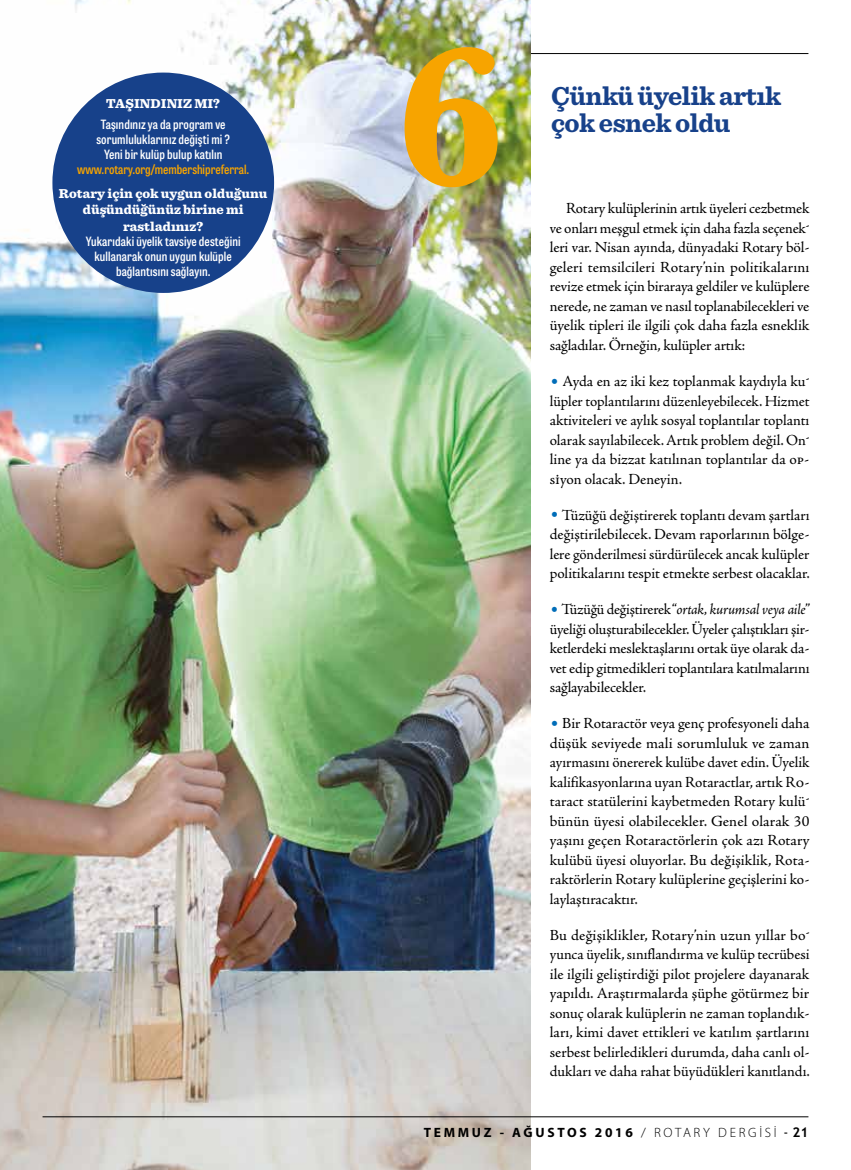
<style>
.page{position:relative;width:851px;height:1170px;background:#fff}
.page>*{position:absolute;margin:0;border:0;box-sizing:border-box;transform-origin:0 0}
.t1{font:700 204px "Baskerville";color:#f7a400}
.t2{font:700 27px "Sentinel";letter-spacing:-.02em;color:#17418a}
.t3{font:15.45px/19.5px "Adobe Jenson Pro";letter-spacing:-.005em;color:#000;text-align:justify}
.t4{font:900 13.5px/16.5px "Sentinel";color:#fff;text-align:center}
.t5{font:700 13.5px "Myriad Pro";letter-spacing:.2em;color:#000}
.t6{font:600 12.75px/15px "Tablet Gothic Condensed";letter-spacing:.01em;color:#fff;text-align:center}
.t7{font:600 12.75px "Tablet Gothic Condensed";color:#f7a400}
.s1{font-family:"Sentinel";font-size:21px;color:#006db8}
.s2{font-style:italic}
.s3{font-weight:300}
.s4{font-family:"Trebuchet MS";font-weight:400}
.s5{font-family:"Trebuchet MS"}
</style>
<div class="page">
<hr style="left:43px;top:53px;width:765px;height:1px;background:#000">
<img style="left:0;top:0;width:530px;height:1169px">
<div style="left:52px;top:73px;width:222px;height:220px;background:#17418a;border-radius:50%"></div>
<hr style="left:43px;top:1116px;width:765px;height:1px;background:#000">
<p class="t4" style="left:106px;top:94px;width:115px">TAŞINDINIZ MI?</p>
<p class="t6" style="left:96px;top:116px;width:135px">Taşındınız ya da program ve sorumluluklarınız değişti mi ?<br>Yeni bir kulüp bulup katılın</p>
<p class="t7" style="left:77px;top:160px;width:174px">www.rotary.org/membershipreferral.</p>
<p class="t4" style="left:59px;top:184px;width:210px">Rotary için çok uygun olduğunu düşündüğünüz birine mi rastladınız?</p>
<p class="t6" style="left:86px;top:233px;width:156px">Yukarıdaki üyelik tavsiye desteğini kullanarak onun uygun kulüple bağlantısını sağlayın.</p>
<h1 class="t1" style="left:393px;top:-24px;width:112px">6</h1>
<h2 class="t2" style="left:551px;top:75px;width:231px">Çünkü üyelik artık</h2>
<h2 class="t2" style="left:551px;top:102px;width:181px">çok esnek oldu</h2>
<p class="t3" style="left:549px;top:199px;width:261px;text-indent:16px">Rotary kulüplerinin artık üyeleri cezbetmek ve onları meşgul etmek için daha fazla seçenek&shy;leri var. Nisan ayında, dünyadaki Rotary böl&shy;geleri temsilcileri Rotary’nin politikalarını revize etmek için biraraya geldiler ve kulüplere nerede, ne zaman ve nasıl toplanabilecekleri ve üyelik tipleri ile ilgili çok daha fazla esneklik sağladılar. Örneğin, kulüpler artık:</p>
<p class="t3" style="left:549px;top:371px;width:261px"><span class="s1">•</span> Ayda en az iki kez toplanmak kaydıyla ku&shy;lüpler toplantılarını düzenleyebilecek. Hizmet aktiviteleri ve aylık sosyal toplantılar toplantı olarak sayılabilecek. Artık problem değil. On&shy;line ya da bizzat katılınan toplantılar da op&shy;siyon olacak. Deneyin.</p>
<p class="t3" style="left:549px;top:505px;width:261px"><span class="s1">•</span> Tüzüğü değiştirerek toplantı devam şartları değiştirilebilecek. Devam raporlarının bölge&shy;lere gönderilmesi sürdürülecek ancak kulüpler politikalarını tespit etmekte serbest olacaklar.</p>
<p class="t3" style="left:549px;top:599px;width:262px"><span class="s1">•</span> Tüzüğü değiştirerek “<span class="s2">ortak, kurumsal veya aile</span>” üyeliği oluşturabilecekler. Üyeler çalıştıkları şir&shy;ketlerdeki meslektaşlarını ortak üye olarak da&shy;vet edip gitmedikleri toplantılara katılmalarını sağlayabilecekler.</p>
<p class="t3" style="left:549px;top:713px;width:261px"><span class="s1">•</span> Bir Rotaractör veya genç profesyoneli daha düşük seviyede mali sorumluluk ve zaman ayırmasını önererek kulübe davet edin. Üyelik kalifikasyonlarına uyan Rotaractlar, artık Ro&shy;taract statülerini kaybetmeden Rotary kulü&shy;bünün üyesi olabilecekler. Genel olarak 30 yaşını geçen Rotaractörlerin çok azı Rotary kulübü üyesi oluyorlar. Bu değişiklik, Rota&shy;raktörlerin Rotary kulüplerine geçişlerini ko&shy;laylaştıracaktır.</p>
<p class="t3" style="left:549px;top:925px;width:261px">Bu değişiklikler, Rotary’nin uzun yıllar bo&shy;yunca üyelik, sınıflandırma ve kulüp tecrübesi ile ilgili geliştirdiği pilot projelere dayanarak yapıldı. Araştırmalarda şüphe götürmez bir sonuç olarak kulüplerin ne zaman toplandık&shy;ları, kimi davet ettikleri ve katılım şartlarını serbest belirledikleri durumda, daha canlı ol&shy;dukları ve daha rahat büyüdükleri kanıtlandı.</p>
<p class="t5" style="left:423px;top:1123px;width:386px">TEMMUZ - AĞUSTOS 2016 <span class="s3">/ ROTARY DERGİSİ</span> <span class="s4">-</span> <span class="s5">21</span></p>
</div>
